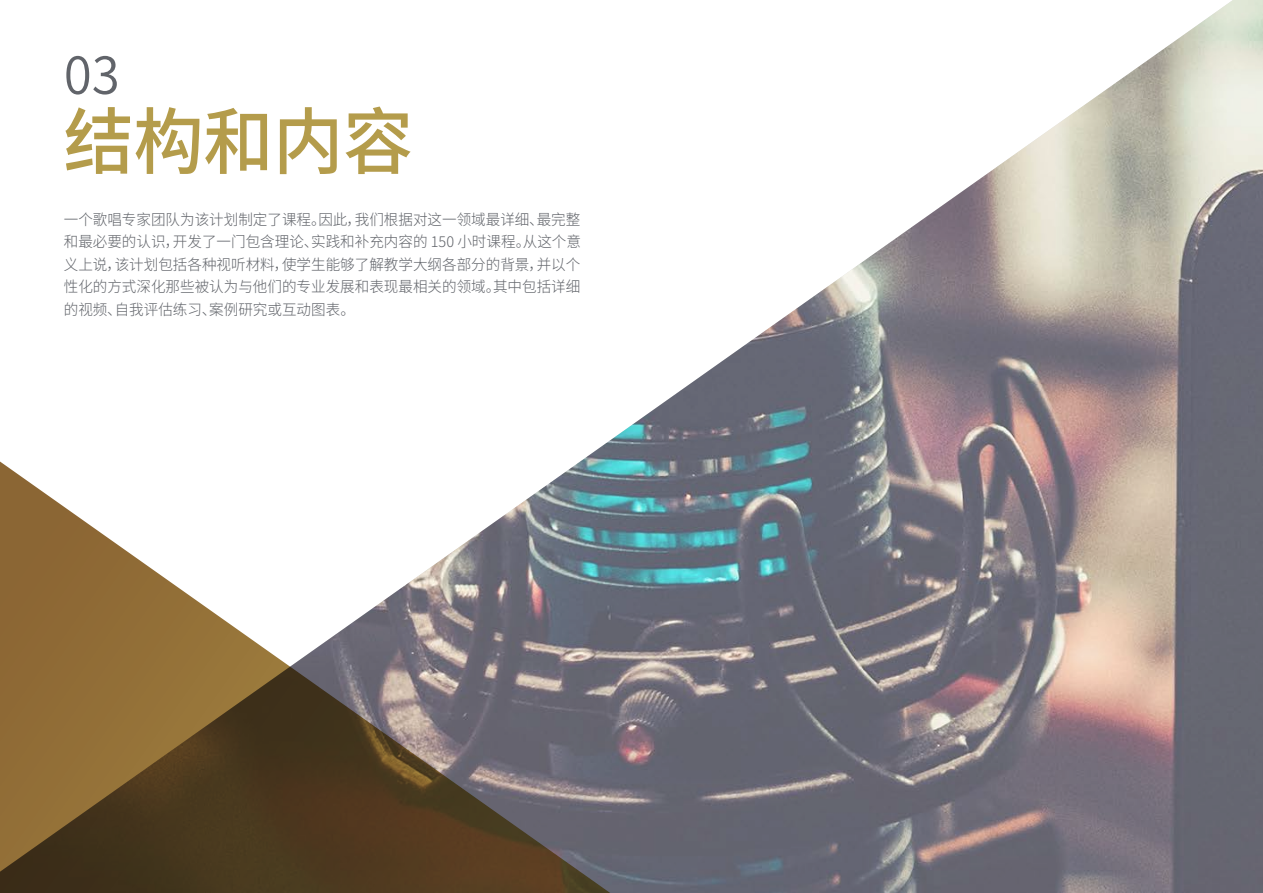
<style>
.page{position:relative;width:1263px;height:893px;background:#fff}
.page>*{position:absolute;margin:0;border:0;box-sizing:border-box;transform-origin:0 0}
.t1{font:500 72px "Source Han Sans CN";color:#b49c4b}
.t2{font:52.5px "Source Han Sans CN";color:#61646a}
.t3{font:300 15px/22.5px "Source Han Sans CN";color:#61646a;text-align:justify}
</style>
<div class="page">
<img style="left:602px;top:0;width:661px;height:893px">
<svg style="left:0;top:446px;width:640px;height:447px"></svg>
<h2 class="t2" style="left:64px;top:45px;width:57px">03</h2>
<h1 class="t1" style="left:64px;top:101px;width:351px">结构和内容</h1>
<p class="t3" style="left:64px;top:208px;width:519px">一个歌唱专家团队为该计划制定了课程。因此，我们根据对这一领域最详细、最完整和最必要的认识，开发了一门包含理论、实践和补充内容的 150 小时课程。从这个意义上说，该计划包括各种视听材料，使学生能够了解教学大纲各部分的背景，并以个性化的方式深化那些被认为与他们的专业发展和表现最相关的领域。其中包括详细的视频、自我评估练习、案例研究或互动图表。</p>
</div>
